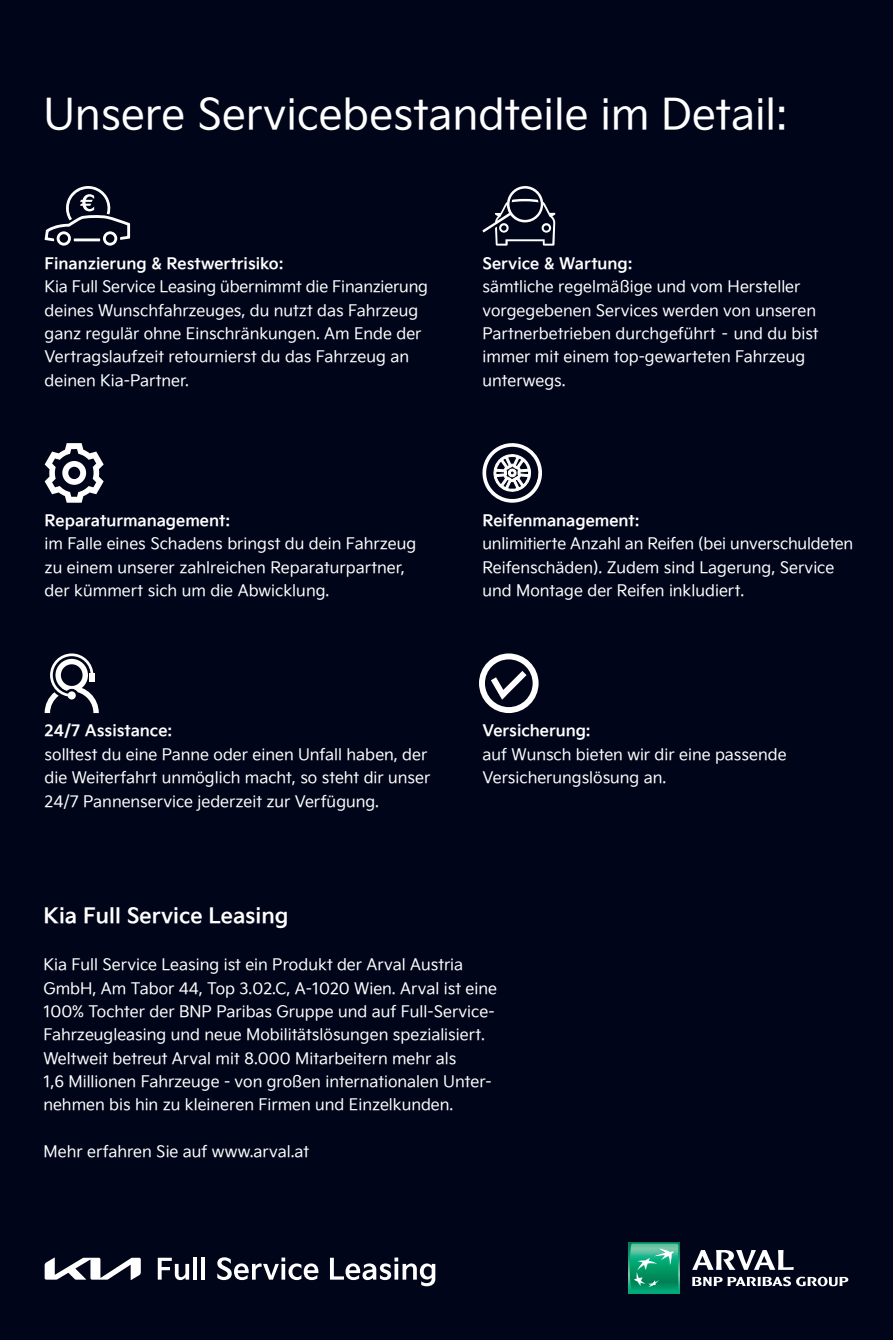
<style>
.page{position:relative;width:893px;height:1340px;background:#fff}
.page>*{position:absolute;margin:0;border:0;box-sizing:border-box;transform-origin:0 0}
.t1{font:42px "Kia Signature OTF Regular";color:#fff}
.t2{font:21px "Kia Signature OTF Bold";color:#fff}
.t3{font:15.75px/23.3px "Kia Signature OTF Regular";color:#fff}
.t4{font:15.75px "Kia Signature OTF Bold";color:#fff}
</style>
<div class="page">
<div style="left:0;top:0;width:893px;height:1339px;background:#000519"></div>
<div style="left:629px;top:1242px;width:50px;height:51px;background:#00a879"></div>
<svg style="left:630px;top:1243px;width:48px;height:46px"></svg>
<svg style="left:692px;top:1276px;width:156px;height:10px"></svg>
<svg style="left:692px;top:1250px;width:102px;height:19px"></svg>
<svg style="left:479px;top:653px;width:60px;height:60px"></svg>
<svg style="left:45px;top:1257px;width:96px;height:23px"></svg>
<svg style="left:158px;top:1257px;width:31px;height:22px"></svg>
<hr style="left:193px;top:1257px;width:4px;height:22px;background:#fff">
<hr style="left:201px;top:1257px;width:4px;height:22px;background:#fff">
<svg style="left:217px;top:1257px;width:101px;height:22px"></svg>
<svg style="left:330px;top:1257px;width:105px;height:29px"></svg>
<svg style="left:45px;top:443px;width:59px;height:59px"></svg>
<svg style="left:45px;top:653px;width:54px;height:60px"></svg>
<div style="left:68px;top:691px;width:8px;height:8px;background:#fff;border-radius:50%"></div>
<div style="left:89px;top:673px;width:6px;height:9px;background:#fff"></div>
<svg style="left:482px;top:443px;width:60px;height:60px"></svg>
<svg style="left:45px;top:186px;width:85px;height:60px"></svg>
<svg style="left:482px;top:186px;width:73px;height:60px"></svg>
<h1 class="t1" style="left:43px;top:83px;width:746px">Unsere Servicebestandteile im Detail:</h1>
<p class="t4" style="left:45px;top:251px;width:240px">Finanzierung &amp; Restwertrisiko:</p>
<p class="t3" style="left:45px;top:275px;width:385px">Kia Full Service Leasing übernimmt die Finanzierung deines Wunschfahrzeuges, du nutzt das Fahrzeug ganz regulär ohne Einschränkungen. Am Ende der Vertragslaufzeit retournierst du das Fahrzeug an deinen Kia-Partner.</p>
<p class="t4" style="left:45px;top:508px;width:187px">Reparaturmanagement:</p>
<p class="t3" style="left:45px;top:532px;width:373px">im Falle eines Schadens bringst du dein Fahrzeug zu einem unserer zahlreichen Reparaturpartner, der kümmert sich um die Abwicklung.</p>
<p class="t4" style="left:45px;top:719px;width:129px">24/7 Assistance:</p>
<p class="t3" style="left:45px;top:742px;width:387px">solltest du eine Panne oder einen Unfall haben, der die Weiterfahrt unmöglich macht, so steht dir unser<br>24/7 Pannenservice jederzeit zur Verfügung.</p>
<p class="t4" style="left:482px;top:251px;width:152px">Service &amp; Wartung:</p>
<p class="t3" style="left:482px;top:275px;width:338px">sämtliche regelmäßige und vom Hersteller vorgegebenen Services werden von unseren Partnerbetrieben durchgeführt – und du bist immer mit einem top-gewarteten Fahrzeug unterwegs.</p>
<p class="t4" style="left:482px;top:508px;width:159px">Reifenmanagement:</p>
<p class="t3" style="left:482px;top:532px;width:372px">unlimitierte Anzahl an Reifen (bei unverschuldeten<br>Reifenschäden). Zudem sind Lagerung, Service und Montage der Reifen inkludiert.</p>
<p class="t4" style="left:482px;top:718px;width:110px">Versicherung:</p>
<p class="t3" style="left:482px;top:742px;width:306px">auf Wunsch bieten wir dir eine passende<br>Versicherungslösung an.</p>
<h2 class="t2" style="left:43px;top:900px;width:247px">Kia Full Service Leasing</h2>
<p class="t3" style="left:43px;top:952px;width:455px">Kia Full Service Leasing ist ein Produkt der Arval Austria GmbH, Am Tabor 44, Top 3.02.C, A-1020 Wien. Arval ist eine 100% Tochter der BNP Paribas Gruppe und auf Full-Service-Fahrzeugleasing und neue Mobilitätslösungen spezialisiert.<br>Weltweit betreut Arval mit 8.000 Mitarbeitern mehr als<br>1,6 Millionen Fahrzeuge - von großen internationalen Unter&shy;nehmen bis hin zu kleineren Firmen und Einzelkunden.</p>
<p class="t3" style="left:43px;top:1139px;width:267px">Mehr erfahren Sie auf www.arval.at</p>
</div>
